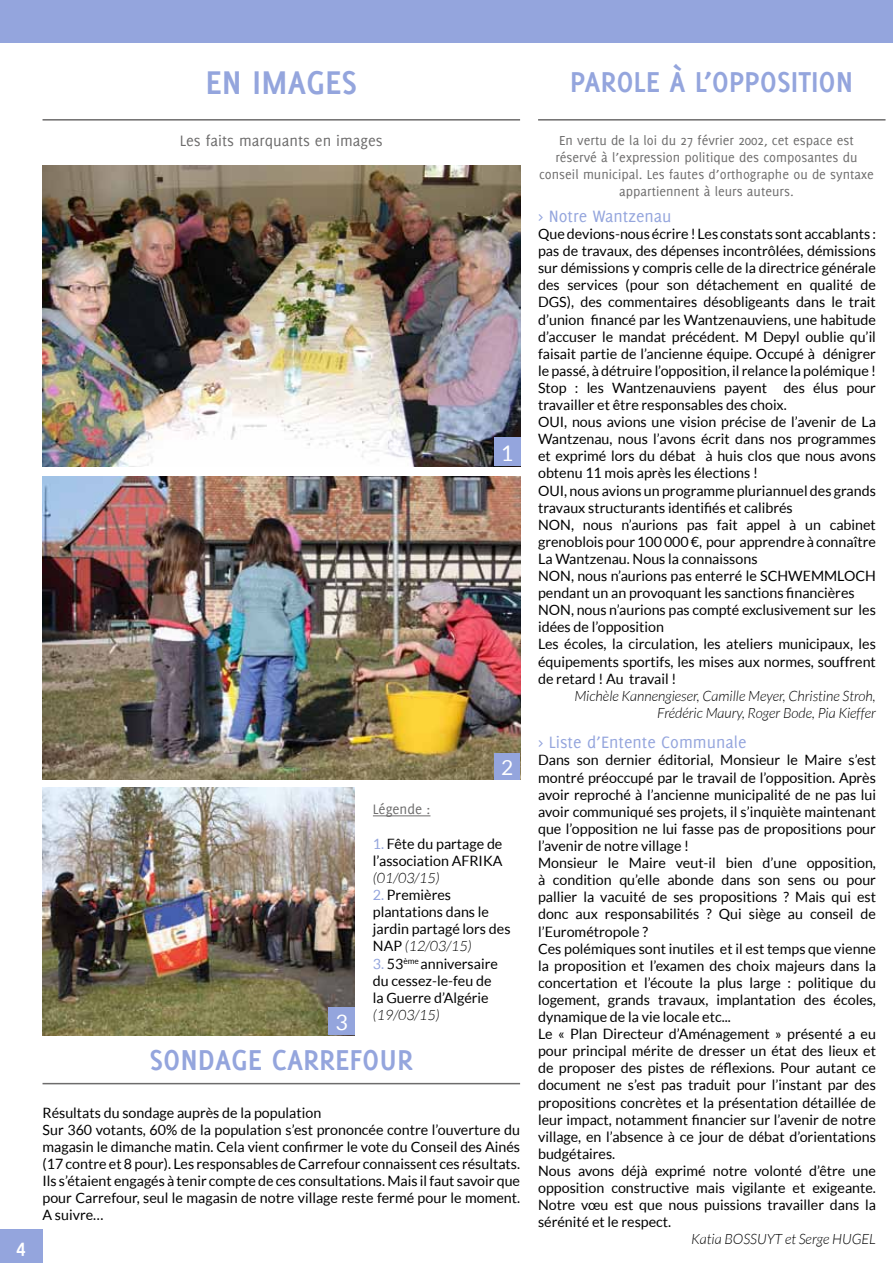
<style>
.page{position:relative;width:893px;height:1263px;background:#fff}
.page>*{position:absolute;margin:0;border:0;box-sizing:border-box;transform-origin:0 0}
.t1{font:700 36px "Delicious";color:#94a5dd}
.t2{font:700 31.5px "Delicious";color:#94a5dd}
.t3{font:21.45px "Lato";color:#fff}
.t4{font:700 21px "Delicious";color:#fff}
.t5{font:20.85px "Lato";color:#fff}
.t6{font:18px "Delicious";color:#94a5dd}
.t7{font:16.5px "Delicious";color:#6d6c6c}
.t8{font:15px "Delicious";color:#6d6c6c}
.t9{font:14.25px/17.1px "Lato";color:#000}
.t10{font:14.25px/17.1px "Delicious";color:#6d6c6c;text-align:center}
.t11{font:italic 300 14.25px/17.1px "Lato";color:#000;text-align:right}
.s1{color:#94a5dd}
.s2{font-weight:300;font-style:italic}
</style>
<div class="page">
<div style="left:0;top:1229px;width:43px;height:34px;background:#94a5dd"></div>
<div style="left:0;top:0;width:893px;height:43px;background:#94a5dd"></div>
<hr style="left:43px;top:119px;width:477px;height:2px;background:#6d6c6c">
<hr style="left:373px;top:816px;width:57px;height:1px;background:#6d6c6c">
<hr style="left:538px;top:119px;width:347px;height:2px;background:#6d6c6c">
<img style="left:43px;top:166px;width:477px;height:300px">
<div style="left:494px;top:438px;width:26px;height:28px;background:#94a5dd"></div>
<img style="left:43px;top:477px;width:477px;height:302px">
<div style="left:495px;top:753px;width:25px;height:27px;background:#94a5dd"></div>
<hr style="left:43px;top:1083px;width:477px;height:1px;background:#6d6c6c">
<img style="left:43px;top:787px;width:312px;height:248px">
<div style="left:329px;top:1008px;width:26px;height:27px;background:#94a5dd"></div>
<h1 class="t1" style="left:206px;top:62px;width:135px">EN IMAGES</h1>
<p class="t7" style="left:180px;top:132px;width:204px">Les faits marquants en images</p>
<h3 class="t3" style="left:501px;top:441px;width:14px">1</h3>
<h3 class="t4" style="left:16px;top:1234px;width:11px">4</h3>
<h3 class="t3" style="left:336px;top:1010px;width:14px">3</h3>
<h3 class="t5" style="left:501px;top:756px;width:14px">2</h3>
<p class="t8" style="left:373px;top:800px;width:59px">Légende :</p>
<p class="t9" style="left:373px;top:835px;width:131px"><span class="s1">1.</span> Fête du partage de l’association AFRIKA</p>
<p class="t11" style="left:373px;top:870px;width:68px">(01/03/15)</p>
<p class="t9" style="left:373px;top:886px;width:139px"><span class="s1">2.</span> Premières plantations dans le jardin partagé lors des<br>NAP <span class="s2">(12/03/15)</span></p>
<p class="t9" style="left:373px;top:955px;width:127px"><span class="s1">3.</span> 53<sup>ème</sup> anniversaire du cessez-le-feu de la Guerre d’Algérie</p>
<p class="t11" style="left:373px;top:1007px;width:68px">(19/03/15)</p>
<h2 class="t2" style="left:150px;top:1041px;width:265px">SONDAGE CARREFOUR</h2>
<p class="t9" style="left:43px;top:1104px;width:479px">Résultats du sondage auprès de la population<br>Sur 360 votants, 60% de la population s’est prononcée contre l’ouverture du magasin le dimanche matin. Cela vient confirmer le vote du Conseil des Ainés (17 contre et 8 pour). Les responsables de Carrefour connaissent ces résultats.<br>Ils s’étaient engagés à tenir compte de ces consultations. Mais il faut savoir que pour Carrefour, seul le magasin de notre village reste fermé pour le moment.<br>A suivre…</p>
<h2 class="t2" style="left:570px;top:64px;width:203px">PAROLE À L’OPPOSITIO</h2>
<h2 class="t2" style="left:836px;top:64px;width:19px">N</h2>
<p class="t10" style="left:539px;top:131px;width:336px">En vertu de la loi du 27 février 2002, cet espace est réservé à l’expression politique des composantes du conseil municipal. Les fautes d’orthographe ou de syntaxe appartiennent à leurs auteurs.</p>
<p class="t6" style="left:538px;top:206px;width:135px">&gt; N otre Wantzenau</p>
<p class="t9" style="left:538px;top:225px;width:339px">Que devions-nous écrire ! Les constats sont accablants : pas de travaux, des dépenses incontrôlées, démissions sur démissions y compris celle de la directrice générale des services (pour son détachement en qualité de DGS), des commentaires désobligeants dans le trait d’union financé par les Wantzenauviens, une habitude d’accuser le mandat précédent. M Depyl oublie qu’il faisait partie de l’ancienne équipe. Occupé à dénigrer le passé, à détruire l’opposition, il relance la polémique !<br>Stop : les Wantzenauviens payent des élus pour travailler et être responsables des choix.<br>OUI, nous avions une vision précise de l’avenir de La Wantzenau, nous l’avons écrit dans nos programmes et exprimé lors du débat à huis clos que nous avons obtenu 11 mois après les élections !<br>OUI, nous avions un programme pluriannuel des grands travaux structurants identifiés et calibrés<br>NON, nous n’aurions pas fait appel à un cabinet grenoblois pour 100 000 €, pour apprendre à connaître La Wantzenau. Nous la connaissons<br>NON, nous n’aurions pas enterré le SCHWEMMLOCH pendant un an provoquant les sanctions financières NON, nous n’aurions pas compté exclusivement sur les idées de l’opposition<br>Les écoles, la circulation, les ateliers municipaux, les équipements sportifs, les mises aux normes, souffrent de retard ! Au travail !</p>
<p class="t11" style="left:574px;top:688px;width:303px">Michèle Kannengieser, Camille Meyer, Christine Stroh,<br>Frédéric Maury, Roger Bode, Pia Kieffer</p>
<p class="t6" style="left:538px;top:732px;width:210px">&gt; Liste d’Entente Communale</p>
<p class="t9" style="left:538px;top:752px;width:339px">Dans son dernier éditorial, Monsieur le Maire s’est montré préoccupé par le travail de l’opposition. Après avoir reproché à l’ancienne municipalité de ne pas lui avoir communiqué ses projets, il s’inquiète maintenant que l’opposition ne lui fasse pas de propositions pour l’avenir de notre village !<br>Monsieur le Maire veut-il bien d’une opposition, à condition qu’elle abonde dans son sens ou pour pallier la vacuité de ses propositions ? Mais qui est donc aux responsabilités ? Qui siège au conseil de l’Eurométropole ?<br>Ces polémiques sont inutiles et il est temps que vienne la proposition et l’examen des choix majeurs dans la concertation et l’écoute la plus large : politique du logement, grands travaux, implantation des écoles, dynamique de la vie locale etc...<br>Le « Plan Directeur d’Aménagement » présenté a eu pour principal mérite de dresser un état des lieux et de proposer des pistes de réflexions. Pour autant ce document ne s’est pas traduit pour l’instant par des propositions concrètes et la présentation détaillée de leur impact, notamment financier sur l’avenir de notre village, en l’absence à ce jour de débat d’orientations budgétaires.<br>Nous avons déjà exprimé notre volonté d’être une opposition constructive mais vigilante et exigeante.<br>Notre vœu est que nous puissions travailler dans la sérénité et le respect.</p>
<p class="t11" style="left:691px;top:1231px;width:186px">Katia BOSSUYT et Serge HUGEL</p>
</div>
